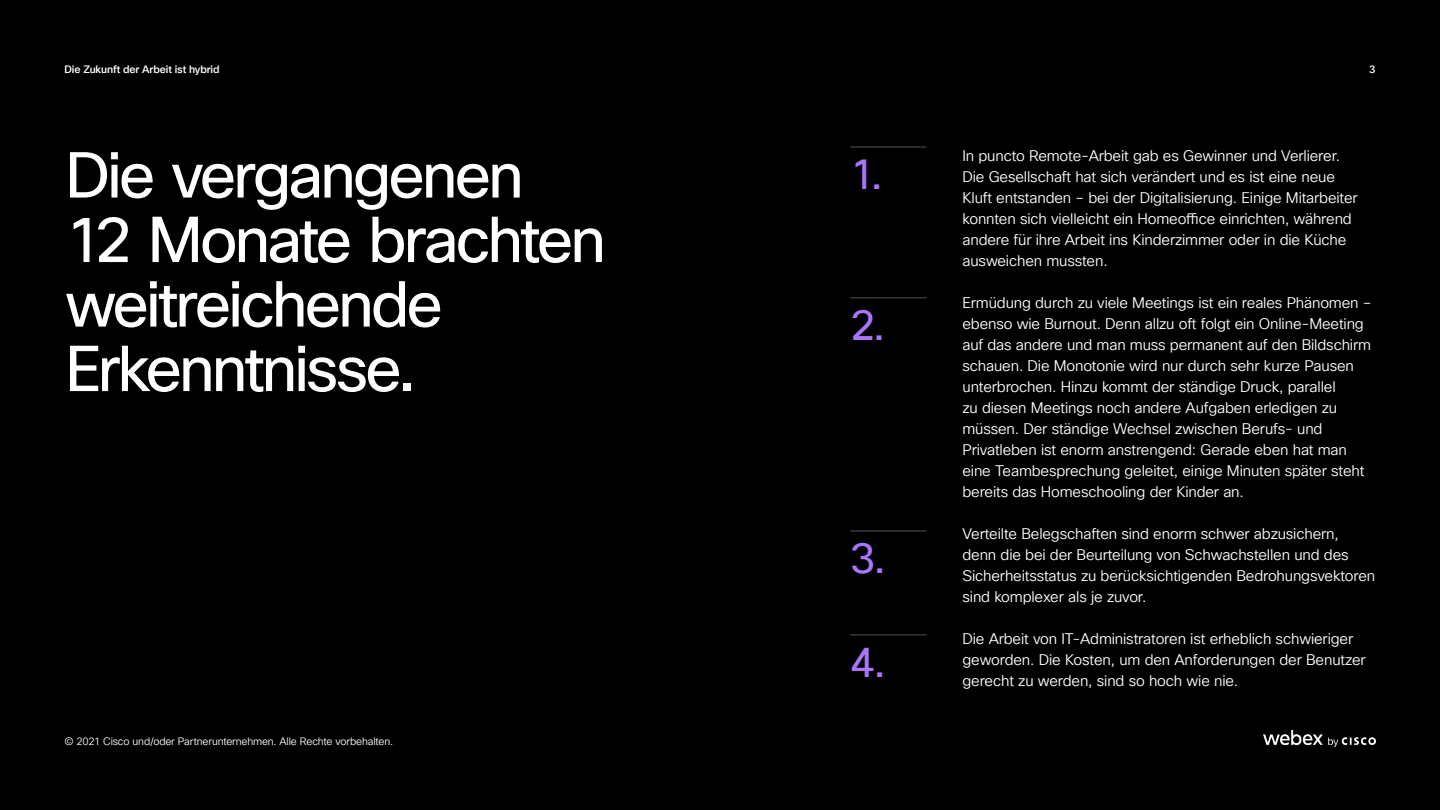
<style>
.page{position:relative;width:1440px;height:810px;background:#000}
.page>*{position:absolute;margin:0;border:0;box-sizing:border-box;transform-origin:0 0}
.t1{font:63px/64.5px "Cisco Sans TT";letter-spacing:-.045em;color:#fff}
.t2{font:42px "Cisco Sans TT";color:#a875fc}
.t3{font:15px/21px "Cisco Sans TT Light";letter-spacing:-.01em;color:#fff}
.t4{font:10.5px "Cisco Sans TT Light";letter-spacing:-.015em;color:#fff}
.t5{font:500 10.5px "Cisco Sans TT";letter-spacing:-.01em;color:#fff}
</style>
<div class="page">
<hr style="left:850px;top:146px;width:77px;height:2px;background:#363636">
<hr style="left:850px;top:297px;width:77px;height:1px;background:#363636">
<hr style="left:850px;top:530px;width:77px;height:2px;background:#363636">
<hr style="left:850px;top:634px;width:77px;height:2px;background:#363636">
<img style="left:1263px;top:730px;width:113px;height:16px">
<p class="t5" style="left:64px;top:62px;width:157px">Die Zukunft der Arbeit ist hybrid</p>
<p class="t5" style="left:1369px;top:62px;width:8px">3</p>
<h1 class="t1" style="left:65px;top:145px;width:542px">Die vergangenen<br>12 Monate brachten weitreichende<br>Erkenntnisse.</h1>
<p class="t3" style="left:962px;top:145px;width:397px">In puncto Remote-Arbeit gab es Gewinner und Verlierer.<br>Die Gesellschaft hat sich verändert und es ist eine neue Kluft entstanden – bei der Digitalisierung. Einige Mitarbeiter konnten sich vielleicht ein Homeoffice einrichten, während andere für ihre Arbeit ins Kinderzimmer oder in die Küche ausweichen mussten.</p>
<h2 class="t2" style="left:850px;top:147px;width:34px">1.</h2>
<p class="t3" style="left:962px;top:292px;width:411px">Ermüdung durch zu viele Meetings ist ein reales Phänomen – ebenso wie Burnout. Denn allzu oft folgt ein Online-Meeting auf das andere und man muss permanent auf den Bildschirm schauen. Die Monotonie wird nur durch sehr kurze Pausen unterbrochen. Hinzu kommt der ständige Druck, parallel<br>zu diesen Meetings noch andere Aufgaben erledigen zu müssen. Der ständige Wechsel zwischen Berufs- und Privatleben ist enorm anstrengend: Gerade eben hat man eine Teambesprechung geleitet, einige Minuten später steht bereits das Homeschooling der Kinder an.</p>
<p class="t3" style="left:962px;top:523px;width:414px">Verteilte Belegschaften sind enorm schwer abzusichern, denn die bei der Beurteilung von Schwachstellen und des Sicherheitsstatus zu berücksichtigenden Bedrohungsvektoren sind komplexer als je zuvor.</p>
<p class="t3" style="left:962px;top:628px;width:405px">Die Arbeit von IT-Administratoren ist erheblich schwieriger geworden. Die Kosten, um den Anforderungen der Benutzer gerecht zu werden, sind so hoch wie nie.</p>
<h2 class="t2" style="left:850px;top:298px;width:37px">2.</h2>
<h2 class="t2" style="left:850px;top:531px;width:37px">3.</h2>
<h2 class="t2" style="left:850px;top:635px;width:37px">4.</h2>
<p class="t4" style="left:64px;top:734px;width:330px">© 2021 Cisco und/oder Partnerunternehmen. Alle Rechte vorbehalten.</p>
</div>
